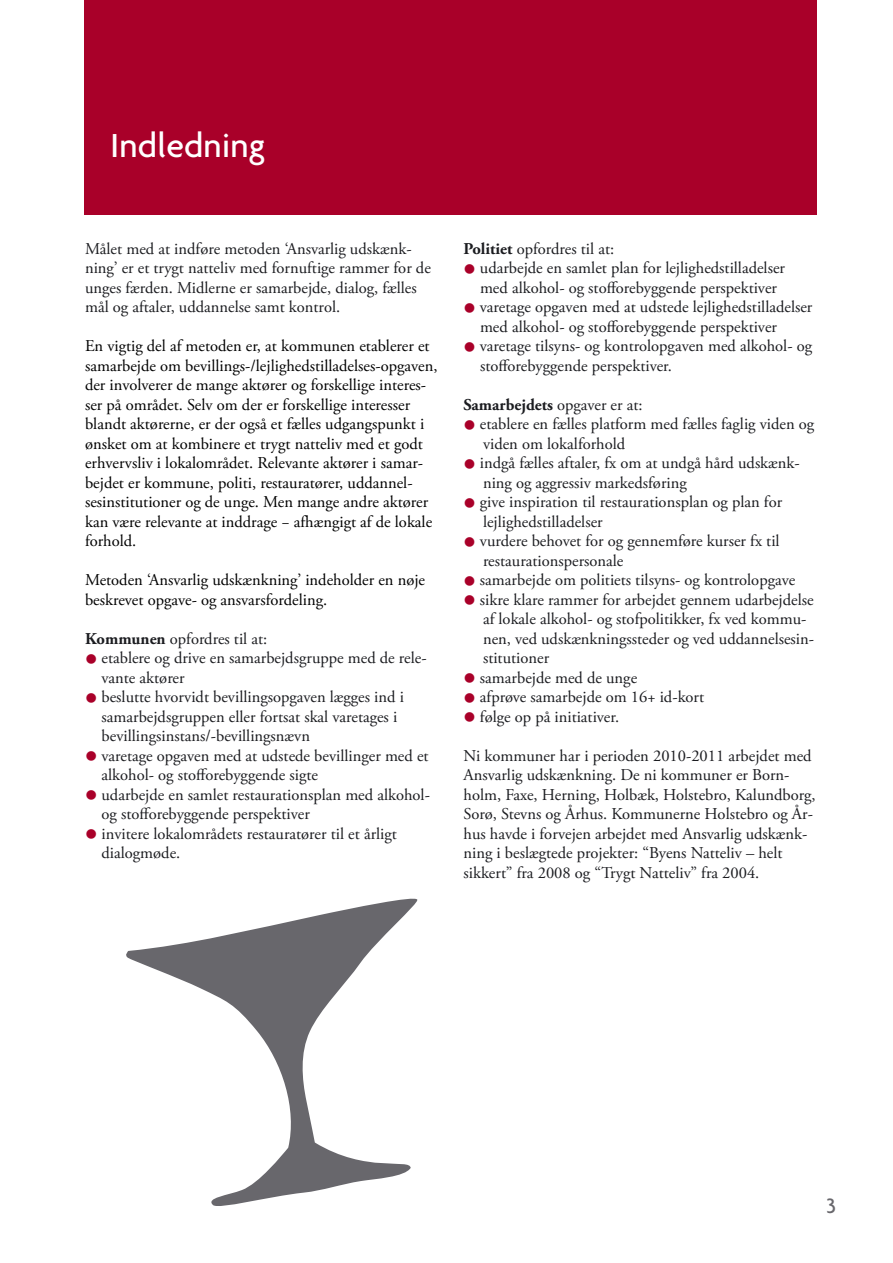
<style>
.page{position:relative;width:893px;height:1263px;background:#fff}
.page>*{position:absolute;margin:0;border:0;box-sizing:border-box;transform-origin:0 0}
.Kapitel{font:500 36px "Agenda";color:#fff}
.t1{font:500 22.5px "Agenda";color:#68676c}
.Brødtext{font:16.5px/19.5px "Adobe Garamond Pro";color:#1b1c20}
.Brødtext-2{font:16.5px/19.5px "Adobe Garamond Pro";color:#000}
.Brødtext-3{font:700 16.5px "Adobe Garamond Pro";color:#1b1c20}
.s1{font-weight:700}
.s2{color:#a90029}
.s3{font-weight:400}
</style>
<div class="page">
<div style="left:84px;top:0;width:732px;height:214px;background:#a90029"></div>
<svg style="left:126px;top:898px;width:292px;height:308px"></svg>
<p class="Kapitel" style="left:110px;top:123px;width:157px">Indledning</p>
<p class="Brødtext" style="left:85px;top:239px;width:347px">Målet med at indføre metoden ‘Ansvarlig udskænk&shy;ning’ er et trygt natteliv med fornuftige rammer for de unges færden. Midlerne er samarbejde, dialog, fælles mål og aftaler, uddannelse samt kontrol.</p>
<p class="Brødtext-2" style="left:85px;top:337px;width:354px">En vigtig del af metoden er, at kommunen etablerer et samarbejde om bevillings-/lejlighedstilladelses-opgaven, der involverer de mange aktører og forskellige interes&shy;ser på området. Selv om der er forskellige interesser blandt aktørerne, er der også et fælles udgangspunkt i ønsket om at kombinere et trygt natteliv med et godt erhvervsliv i lokalområdet. Relevante aktører i samar&shy;bejdet er kommune, politi, restauratører, uddannel&shy;sesinstitutioner og de unge. Men mange andre aktører kan være relevante at inddrage − afhængigt af de lokale forhold.</p>
<p class="Brødtext-2" style="left:85px;top:571px;width:341px">Metoden ‘Ansvarlig udskænkning’ indeholder en nøje beskrevet opgave- og ansvarsfordeling.</p>
<p class="Brødtext" style="left:85px;top:629px;width:184px"><span class="s1">Kommunen</span> opfordres til at:</p>
<p class="Brødtext" style="left:102px;top:649px;width:327px;text-indent:-16px"><span class="s2">●</span> etablere og drive en samarbejdsgruppe med de rele&shy;vante aktører</p>
<p class="Brødtext" style="left:102px;top:688px;width:304px;text-indent:-16px"><span class="s2">●</span> beslutte hvorvidt bevillingsopgaven lægges ind i samarbejdsgruppen eller fortsat skal varetages i bevillingsinstans/-bevillingsnævn</p>
<p class="Brødtext" style="left:102px;top:746px;width:329px;text-indent:-16px"><span class="s2">●</span> varetage opgaven med at udstede bevillinger med et alkohol- og stofforebyggende sigte</p>
<p class="Brødtext" style="left:102px;top:785px;width:329px;text-indent:-16px"><span class="s2">●</span> udarbejde en samlet restaurationsplan med alkohol&shy;og stofforebyggende perspektiver</p>
<p class="Brødtext" style="left:102px;top:824px;width:297px;text-indent:-16px"><span class="s2">●</span> invitere lokalområdets restauratører til et årligt dialogmøde.</p>
<p class="Brødtext" style="left:463px;top:239px;width:152px"><span class="s1">Politiet</span> opfordres til at:</p>
<p class="Brødtext" style="left:463px;top:259px;width:323px;text-align:center"><span class="s2">●</span> udarbejde en samlet plan for lejlighedstilladelser med alkohol- og stofforebyggende perspektiver</p>
<p class="Brødtext" style="left:480px;top:298px;width:334px;text-indent:-16px"><span class="s2">●</span> varetage opgaven med at udstede lejlighedstilladelser med alkohol- og stofforebyggende perspektiver</p>
<p class="Brødtext" style="left:480px;top:337px;width:334px;text-indent:-16px"><span class="s2">●</span> varetage tilsyns- og kontrolopgaven med alkohol- og stofforebyggende perspektiver.</p>
<p class="Brødtext-3" style="left:463px;top:395px;width:181px">Samarbejdets <span class="s3">opgaver er at:</span></p>
<p class="Brødtext" style="left:483px;top:415px;width:333px;text-indent:-20px"><span class="s2">●</span> etablere en fælles platform med fælles faglig viden og viden om lokalforhold</p>
<p class="Brødtext" style="left:483px;top:454px;width:318px;text-indent:-20px"><span class="s2">●</span> indgå fælles aftaler, fx om at undgå hård udskænk&shy;ning og aggressiv markedsføring</p>
<p class="Brødtext" style="left:483px;top:493px;width:301px;text-indent:-20px"><span class="s2">●</span> give inspiration til restaurationsplan og plan for lejlighedstilladelser</p>
<p class="Brødtext" style="left:483px;top:532px;width:298px;text-indent:-20px"><span class="s2">●</span> vurdere behovet for og gennemføre kurser fx til restaurationspersonale</p>
<p class="Brødtext" style="left:463px;top:571px;width:333px"><span class="s2">●</span> samarbejde om politiets tilsyns- og kontrolopgave</p>
<p class="Brødtext" style="left:483px;top:590px;width:333px;text-indent:-20px"><span class="s2">●</span> sikre klare rammer for arbejdet gennem udarbejdelse af lokale alkohol- og stofpolitikker, fx ved kommu&shy;nen, ved udskænkningssteder og ved uddannelsesin&shy;stitutioner</p>
<p class="Brødtext" style="left:463px;top:668px;width:175px"><span class="s2">●</span> samarbejde med de unge</p>
<p class="Brødtext" style="left:463px;top:688px;width:242px"><span class="s2">●</span> afprøve samarbejde om 16+ id-kort</p>
<p class="Brødtext" style="left:463px;top:707px;width:157px"><span class="s2">●</span> følge op på initiativer.</p>
<p class="Brødtext" style="left:463px;top:746px;width:354px">Ni kommuner har i perioden 2010-2011 arbejdet med Ansvarlig udskænkning. De ni kommuner er Born&shy;holm, Faxe, Herning, Holbæk, Holstebro, Kalundborg, Sorø, Stevns og Århus. Kommunerne Holstebro og År&shy;hus havde i forvejen arbejdet med Ansvarlig udskænk&shy;ning i beslægtede projekter: “Byens Natteliv – helt sikkert” fra 2008 og “Trygt Natteliv” fra 2004.</p>
<p class="t1" style="left:826px;top:1192px;width:11px">3</p>
</div>
